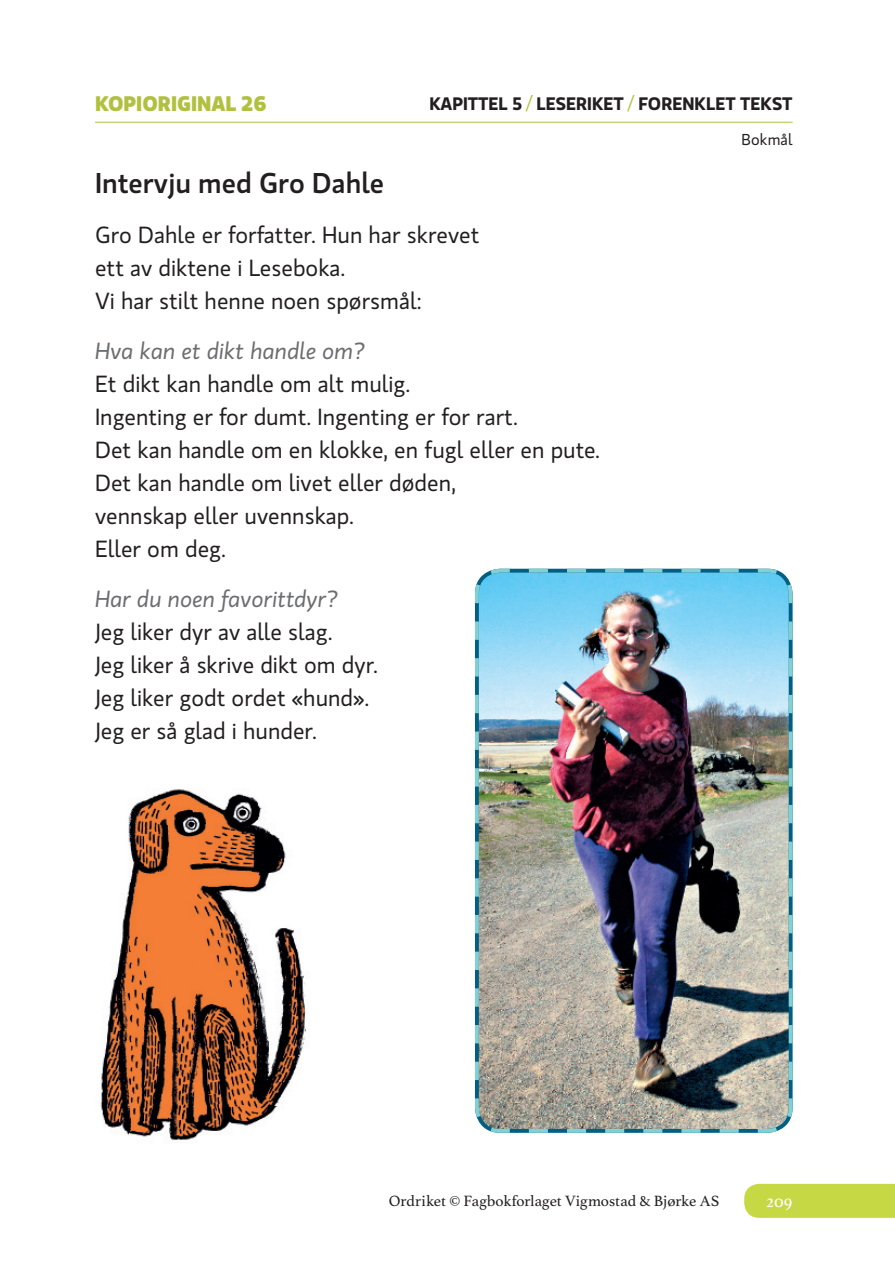
<style>
.page{position:relative;width:895px;height:1268px;background:#fff}
.page>*{position:absolute;margin:0;border:0;box-sizing:border-box;transform-origin:0 0}
.t1{font:500 28.5px "Gloriola Std";color:#231f20}
.t2{font:23.25px/33px "Gloriola Std";color:#231f20}
.t3{font:700 21px "Gloriola Std";color:#b1c13f}
.t4{font:600 18px "Gloriola Std";color:#231f20}
.t5{font:18px "Athelas";color:#fff}
.t6{font:15.75px "Athelas";letter-spacing:-.005em;color:#231f20}
.t7{font:15.75px "Gloriola Std";letter-spacing:.005em;color:#231f20}
.s1{font-weight:400;color:#b1c13f}
.s2{font-style:italic;color:#6c6d70}
</style>
<div class="page">
<div style="left:744px;top:1184px;width:151px;height:34px;background:#c6d844"></div>
<hr style="left:95px;top:122px;width:697px;height:1px;background:#b1c13f">
<img style="left:475px;top:568px;width:318px;height:565px">
<img style="left:100px;top:789px;width:206px;height:352px">
<p class="t3" style="left:95px;top:88px;width:173px">KOPIORIGINAL 26</p>
<p class="t4" style="left:430px;top:91px;width:364px">KAPITTEL 5 <span class="s1">/</span> LESERIKET <span class="s1">/</span> FORENKLET TEKST</p>
<p class="t7" style="left:741px;top:129px;width:53px">Bokmål</p>
<p class="t1" style="left:95px;top:163px;width:290px">Intervju med Gro Dahle</p>
<p class="t2" style="left:95px;top:218px;width:386px">Gro Dahle er forfatter. Hun har skrevet ett av diktene i Leseboka.<br>Vi har stilt henne noen spørsmål:</p>
<p class="t2" style="left:95px;top:334px;width:506px"><span class="s2">Hva kan et dikt handle om?<br></span>Et dikt kan handle om alt mulig.<br>Ingenting er for dumt. Ingenting er for rart.<br>Det kan handle om en klokke, en fugl eller en pute.<br>Det kan handle om livet eller døden,<br>vennskap eller uvennskap.<br>Eller om deg.</p>
<p class="t2" style="left:95px;top:582px;width:285px"><span class="s2">Har du noen favorittdyr?<br></span>Jeg liker dyr av alle slag.<br>Jeg liker å skrive dikt om dyr.<br>Jeg liker godt ordet «hund».<br>Jeg er så glad i hunder.</p>
<p class="t6" style="left:389px;top:1192px;width:332px">Ordriket © Fagbokforlaget Vigmostad &amp; Bjørke AS</p>
<p class="t5" style="left:766px;top:1191px;width:28px">209</p>
</div>
